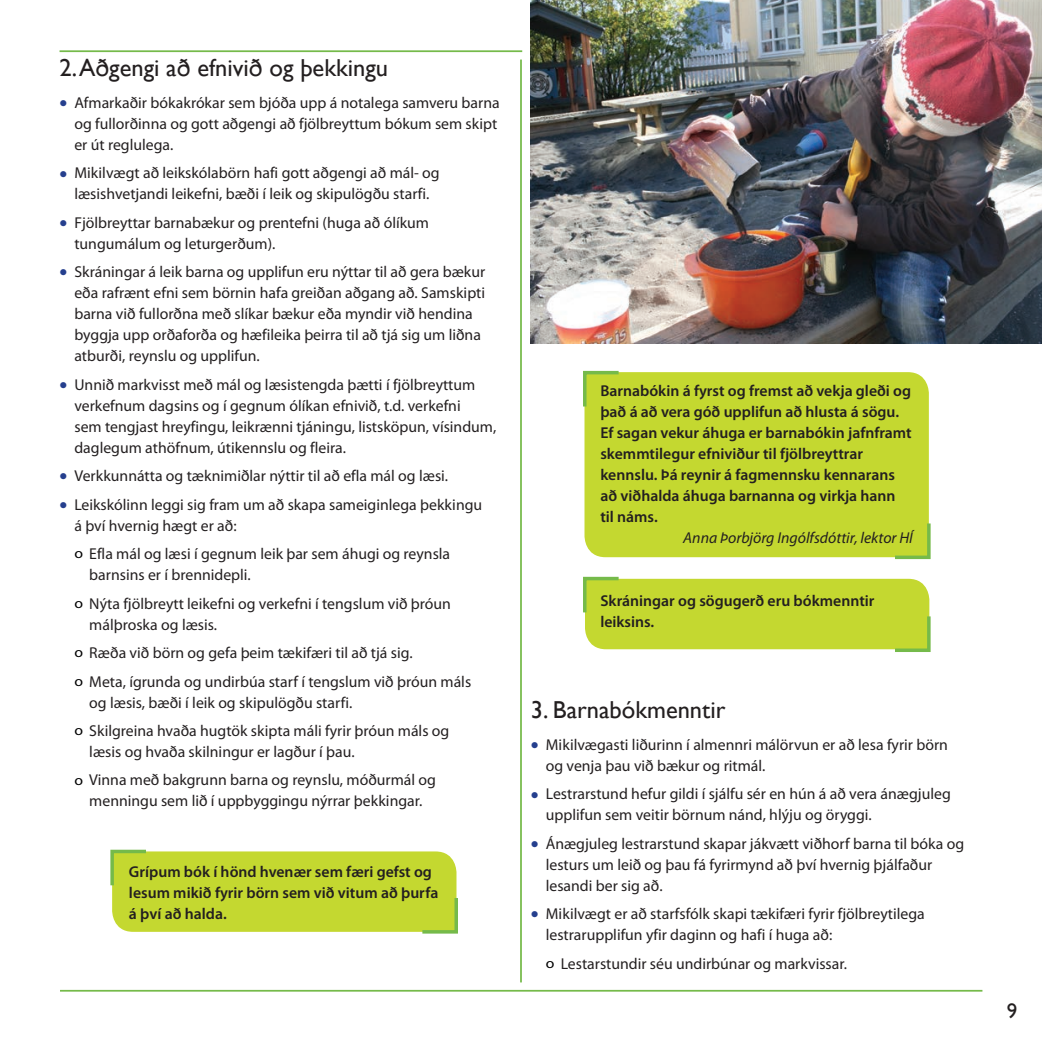
<style>
.page{position:relative;width:1042px;height:1042px;background:#fff}
.page>*{position:absolute;margin:0;border:0;box-sizing:border-box;transform-origin:0 0}
.t1{font:24.5px "Gill Sans";color:#231f20}
.t2{font:21px "Gill Sans";color:#231f20}
.t3{font:15.75px/21px "Myriad Pro";color:#231f20}
.t4{font:600 15.75px/21px "Myriad Pro";color:#231f20}
.t5{font:italic 15.75px "Myriad Pro";color:#231f20}
.s1{color:#253f8e}
.s2{font-size:14.17px;color:#000001}
</style>
<div class="page">
<div style="left:584px;top:372px;width:345px;height:185px;background:#c4d830"></div>
<hr style="left:60px;top:990px;width:922px;height:1px;background:#75ba4a">
<hr style="left:60px;top:50px;width:462px;height:2px;background:#75ba4a">
<hr style="left:520px;top:60px;width:2px;height:922px;background:#75ba4a">
<img style="left:531px;top:0;width:511px;height:344px">
<svg style="left:110px;top:849px;width:348px;height:85px;background:#c6d93d"></svg>
<svg style="left:583px;top:370px;width:39px;height:40px;background:#b9d439"></svg>
<svg style="left:891px;top:520px;width:40px;height:40px;background:#bad53c"></svg>
<svg style="left:583px;top:576px;width:348px;height:76px;background:#c7da40"></svg>
<h1 class="t1" style="left:60px;top:54px;width:330px">2. Aðgengi að efnivið og þekkingu</h1>
<p class="t3" style="left:74px;top:92px;width:427px;text-indent:-15px"><span class="s1">●</span> Afmarkaðir bókakrókar sem bjóða upp á notalega samveru barna og fullorðinna og gott aðgengi að fjölbreyttum bókum sem skipt er út reglulega.</p>
<p class="t3" style="left:60px;top:162px;width:382px;text-align:center"><span class="s1">●</span> Mikilvægt að leikskólabörn hafi gott aðgengi að mál- og læsishvetjandi leikefni, bæði í leik og skipulögðu starfi.</p>
<p class="t3" style="left:74px;top:212px;width:356px;text-indent:-15px"><span class="s1">●</span> Fjölbreyttar barnabækur og prentefni (huga að ólíkum tungumálum og leturgerðum).</p>
<p class="t3" style="left:74px;top:261px;width:412px;text-indent:-15px"><span class="s1">●</span> Skráningar á leik barna og upplifun eru nýttar til að gera bækur eða rafrænt efni sem börnin hafa greiðan aðgang að. Samskipti barna við fullorðna með slíkar bækur eða myndir við hendina byggja upp orðaforða og hæfileika þeirra til að tjá sig um liðna atburði, reynslu og upplifun.</p>
<p class="t3" style="left:74px;top:374px;width:423px;text-indent:-15px"><span class="s1">●</span> Unnið markvisst með mál og læsistengda þætti í fjölbreyttum verkefnum dagsins og í gegnum ólíkan efnivið, t.d. verkefni<br>sem tengjast hreyfingu, leikrænni tjáningu, listsköpun, vísindum, daglegum athöfnum, útikennslu og fleira.</p>
<p class="t3" style="left:60px;top:465px;width:390px"><span class="s1">●</span> Verkkunnátta og tæknimiðlar nýttir til að efla mál og læsi.</p>
<p class="t3" style="left:74px;top:494px;width:409px;text-indent:-15px"><span class="s1">●</span> Leikskólinn leggi sig fram um að skapa sameiginlega þekkingu á því hvernig hægt er að:</p>
<p class="t3" style="left:89px;top:543px;width:362px;text-indent:-15px"><span class="s2">o</span> Efla mál og læsi í gegnum leik þar sem áhugi og reynsla barnsins er í brennidepli.</p>
<p class="t3" style="left:89px;top:592px;width:363px;text-indent:-15px"><span class="s2">o</span> Nýta fjölbreytt leikefni og verkefni í tengslum við þróun málþroska og læsis.</p>
<p class="t3" style="left:74px;top:638px;width:398px;line-height:28.5px"><span class="s2">o</span> Ræða við börn og gefa þeim tækifæri til að tjá sig.<br><span class="s2">o</span> Meta, ígrunda og undirbúa starf í tengslum við þróun máls</p>
<p class="t3" style="left:74px;top:688px;width:376px;line-height:28.5px;text-indent:15px">og læsis, bæði í leik og skipulögðu starfi.<br><span class="s2">o</span> Skilgreina hvaða hugtök skipta máli fyrir þróun máls og</p>
<p class="t3" style="left:74px;top:737px;width:363px;line-height:28.5px;text-indent:15px">læsis og hvaða skilningur er lagður í þau.<br><span class="s2">o</span> Vinna með bakgrunn barna og reynslu, móðurmál og</p>
<p class="t3" style="left:89px;top:790px;width:335px">menningu sem lið í uppbyggingu nýrrar þekkingar.</p>
<p class="t4" style="left:129px;top:860px;width:311px">Grípum bók í hönd hvenær sem færi gefst og lesum mikið fyrir börn sem við vitum að þurfa á því að halda.</p>
<p class="t4" style="left:600px;top:380px;width:313px">Barnabókin á fyrst og fremst að vekja gleði og það á að vera góð upplifun að hlusta á sögu.<br>Ef sagan vekur áhuga er barnabókin jafnframt skemmtilegur efniviður til fjölbreyttrar kennslu. Þá reynir á fagmennsku kennarans að viðhalda áhuga barnanna og virkja hann til náms.</p>
<p class="t5" style="left:683px;top:528px;width:231px">Anna Þorbjörg Ingólfsdóttir, lektor HÍ</p>
<p class="t4" style="left:600px;top:590px;width:276px">Skráningar og sögugerð eru bókmenntir leiksins.</p>
<h1 class="t1" style="left:531px;top:696px;width:196px">3. Barnabókmenntir</h1>
<p class="t3" style="left:546px;top:734px;width:404px;text-indent:-15px"><span class="s1">●</span> Mikilvægasti liðurinn í almennri málörvun er að lesa fyrir börn og venja þau við bækur og ritmál.</p>
<p class="t3" style="left:546px;top:783px;width:406px;text-indent:-15px"><span class="s1">●</span> Lestrarstund hefur gildi í sjálfu sér en hún á að vera ánægjuleg upplifun sem veitir börnum nánd, hlýju og öryggi.</p>
<p class="t3" style="left:546px;top:833px;width:420px;text-indent:-15px"><span class="s1">●</span> Ánægjuleg lestrarstund skapar jákvætt viðhorf barna til bóka og lesturs um leið og þau fá fyrirmynd að því hvernig þjálfaður lesandi ber sig að.</p>
<p class="t3" style="left:546px;top:903px;width:380px;text-indent:-15px"><span class="s1">●</span> Mikilvægt er að starfsfólk skapi tækifæri fyrir fjölbreytilega lestrarupplifun yfir daginn og hafi í huga að:</p>
<p class="t3" style="left:546px;top:952px;width:303px"><span class="s2">o</span> Lestarstundir séu undirbúnar og markvissar.</p>
<h2 class="t2" style="left:1007px;top:998px;width:12px">9</h2>
</div>
